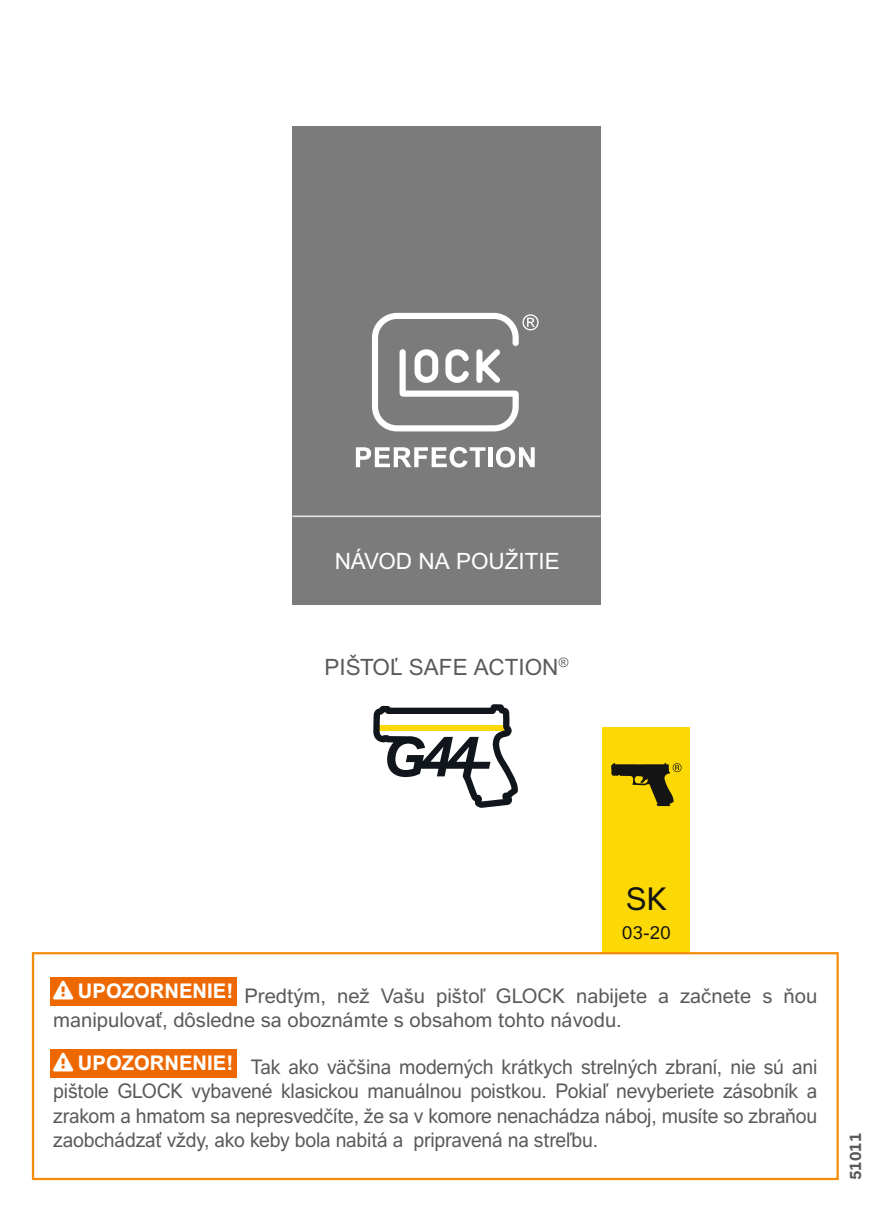
<style>
.page{position:relative;width:893px;height:1212px;background:#fff}
.page>*{position:absolute;margin:0;border:0;box-sizing:border-box;transform-origin:0 0}
.t1{font:31.5px "GLOCK Sans";color:#131413}
.t2{font:22.5px "GLOCK Sans";color:#5a5a5a}
.t3{font:22.5px "GLOCK Sans";color:#fff}
.Achtung_Fließtext{font:20.25px/24.3px "GLOCK Sans";color:#5a5a5a;text-align:justify;scale:.96 1}
.Achtung_Fließtext-2{font:20.25px/24.3px "GLOCK Sans";color:#5a5a5a}
.Achtung_Fließtext-3{font:700 20.25px "GLOCK Sans";color:#fff}
.t4{font:18px "GLOCK Sans";color:#131413}
.t5{font:700 15.75px "GLOCK Sans";color:#5a5a5a}
</style>
<div class="page">
<div style="left:292px;top:127px;width:309px;height:478px;background:#7b7b7b"></div>
<hr style="left:292px;top:515px;width:309px;height:2px;background:#e1e1e2">
<svg style="left:356px;top:447px;width:129px;height:20px"></svg>
<div style="left:488px;top:447px;width:5px;height:20px;background:#fff"></div>
<svg style="left:496px;top:447px;width:39px;height:20px"></svg>
<svg style="left:372px;top:313px;width:167px;height:118px"></svg>
<div style="left:602px;top:727px;width:88px;height:227px;background:#fcd805"></div>
<svg style="left:611px;top:763px;width:70px;height:44px"></svg>
<svg style="left:373px;top:704px;width:145px;height:104px"></svg>
<div style="left:50px;top:977px;width:187px;height:29px;background:#ee6800"></div>
<div style="left:50px;top:1049px;width:187px;height:29px;background:#ee6800"></div>
<div style="left:32px;top:952px;width:807px;height:228px;border:2px solid #f48c09"></div>
<p class="t3" style="left:335px;top:548px;width:227px">NÁVOD NA POUŽITIE</p>
<p class="t2" style="left:324px;top:654px;width:246px">PIŠTOĽ SAFE ACTION<sup>®</sup></p>
<p class="t1" style="left:626px;top:880px;width:43px">SK</p>
<p class="t4" style="left:622px;top:923px;width:51px">03-20</p>
<p class="Achtung_Fließtext-3" style="left:53px;top:979px;width:182px">❑ UPOZORNENIE!</p>
<p class="Achtung_Fließtext-2" style="left:53px;top:983px;width:766px;text-indent:191px">Predtým, než Vašu pištoľ GLOCK nabijete a začnete s ňou manipulovať, dôsledne sa oboznámte s obsahom tohto návodu.</p>
<p class="Achtung_Fließtext-3" style="left:53px;top:1050px;width:182px">❑ UPOZORNENIE!</p>
<p class="Achtung_Fließtext" style="left:53px;top:1055px;width:797px;text-indent:198px">Tak ako väčšina moderných krátkych strelných zbraní, nie sú ani pištole GLOCK vybavené klasickou manuálnou poistkou. Pokiaľ nevyberiete zásobník a zrakom a hmatom sa nepresvedčíte, že sa v komore nenachádza náboj, musíte so zbraňou zaobchádzať vždy, ako keby bola nabitá a pripravená na streľbu.</p>
<p class="t5" style="left:846px;top:1180px;width:49px;rotate:-90deg">51011</p>
</div>
